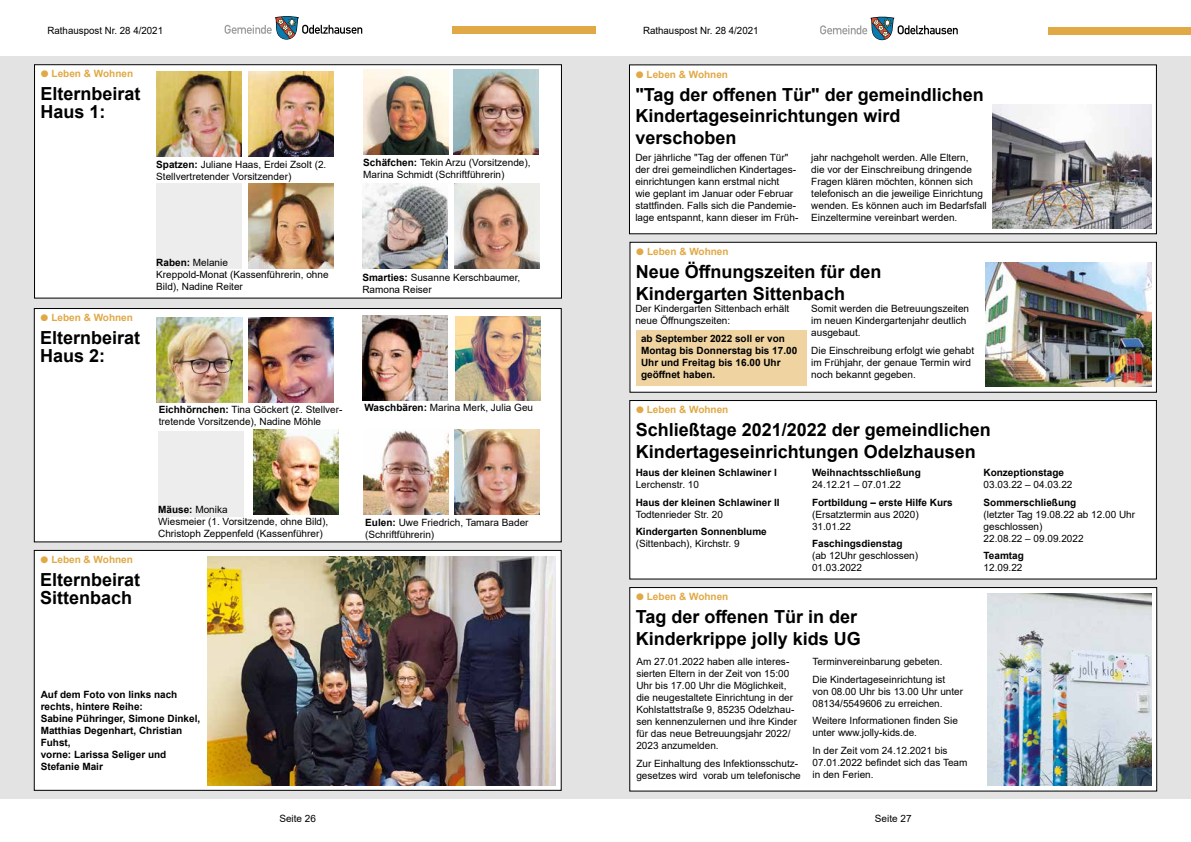
<style>
.page{position:relative;width:1191px;height:842px;background:#fff}
.page>*{position:absolute;margin:0;border:0;box-sizing:border-box;transform-origin:0 0}
.t1{font:700 18px/21.6px "Arial";color:#000}
.t2{font:10px/12px "Arial";color:#000}
.t3{font:700 10px/12px "Arial";color:#000}
.t4{font:700 10px "Arial";color:#e0a946}
.s1{font-size:24px}
.s2{font-weight:700}
</style>
<div class="page">
<svg style="left:225px;top:16px;width:137px;height:24px"></svg>
<div style="left:452px;top:26px;width:143px;height:8px;background:#e0a946"></div>
<svg style="left:820px;top:16px;width:137px;height:25px"></svg>
<div style="left:1047px;top:27px;width:144px;height:7px;background:#e0a946"></div>
<div style="left:0;top:56px;width:595px;height:743px;background:#e3e3e3"></div>
<div style="left:596px;top:56px;width:595px;height:743px;background:#e3e3e3"></div>
<div style="left:630px;top:242px;width:526px;height:150px;background:#fff"></div>
<div style="left:630px;top:242px;width:526px;height:150px;border:1px solid #000"></div>
<div style="left:630px;top:400px;width:526px;height:179px;background:#fff"></div>
<div style="left:629px;top:400px;width:527px;height:179px;border:1px solid #000"></div>
<div style="left:630px;top:587px;width:526px;height:204px;background:#fff"></div>
<div style="left:629px;top:587px;width:528px;height:204px;border:1px solid #000"></div>
<div style="left:629px;top:65px;width:527px;height:169px;background:#fff"></div>
<img style="left:985px;top:262px;width:166px;height:125px">
<img style="left:992px;top:104px;width:159px;height:125px">
<img style="left:987px;top:594px;width:164px;height:191px">
<div style="left:636px;top:330px;width:170px;height:56px;background:#efd4a2"></div>
<div style="left:34px;top:550px;width:527px;height:240px;background:#fff"></div>
<div style="left:34px;top:550px;width:527px;height:240px;border:1px solid #000"></div>
<div style="left:35px;top:65px;width:526px;height:233px;background:#fff"></div>
<div style="left:34px;top:64px;width:528px;height:234px;border:1px solid #000"></div>
<div style="left:34px;top:308px;width:527px;height:234px;background:#fff"></div>
<div style="left:34px;top:308px;width:527px;height:234px;border:1px solid #000"></div>
<img style="left:208px;top:556px;width:347px;height:230px">
<img style="left:363px;top:69px;width:85px;height:85px">
<img style="left:253px;top:430px;width:85px;height:85px">
<img style="left:455px;top:316px;width:85px;height:84px">
<img style="left:156px;top:72px;width:85px;height:85px">
<img style="left:362px;top:315px;width:85px;height:85px">
<img style="left:454px;top:69px;width:85px;height:85px">
<img style="left:248px;top:317px;width:85px;height:85px">
<img style="left:248px;top:184px;width:85px;height:85px">
<img style="left:454px;top:184px;width:86px;height:85px">
<img style="left:362px;top:184px;width:85px;height:85px">
<img style="left:454px;top:430px;width:85px;height:85px">
<img style="left:157px;top:317px;width:85px;height:85px">
<img style="left:363px;top:430px;width:85px;height:85px">
<img style="left:248px;top:72px;width:85px;height:85px">
<div style="left:156px;top:184px;width:85px;height:85px;background:#ededed"></div>
<div style="left:158px;top:431px;width:85px;height:85px;background:#ededed"></div>
<p class="t2" style="left:48px;top:24px;width:117px">Rathauspost Nr. 28 4/2021</p>
<p class="t2" style="left:643px;top:25px;width:117px">Rathauspost Nr. 28 4/2021</p>
<p class="t4" style="left:40px;top:67px;width:94px"><span class="s1">•</span> Leben &amp; Wohnen</p>
<h1 class="t1" style="left:40px;top:85px;width:102px;line-height:18px">Elternbeirat<br>Haus 1:</h1>
<p class="t2" style="left:156px;top:158px;width:172px"><span class="s2">Spatzen:</span> Juliane Haas, Erdei Zsolt (2.<br>Stellvertretender Vorsitzender)</p>
<p class="t2" style="left:363px;top:157px;width:169px"><span class="s2">Schäfchen:</span> Tekin Arzu (Vorsitzende),<br>Marina Schmidt (Schriftführerin)</p>
<p class="t4" style="left:40px;top:311px;width:94px"><span class="s1">•</span> Leben &amp; Wohnen</p>
<h1 class="t1" style="left:40px;top:329px;width:102px;line-height:18px">Elternbeirat<br>Haus 2:</h1>
<p class="t2" style="left:156px;top:257px;width:174px"><span class="s2">Raben:</span> Melanie<br>Kreppold-Monat (Kassenführerin, ohne<br>Bild), Nadine Reiter</p>
<p class="t2" style="left:362px;top:271px;width:159px"><span class="s2">Smarties:</span> Susanne Kerschbaumer,<br>Ramona Reiser</p>
<p class="t2" style="left:159px;top:403px;width:185px"><span class="s2">Eichhörnchen:</span> Tina Göckert (2. Stellver-</p>
<p class="t2" style="left:364px;top:402px;width:170px"><span class="s2">Waschbären:</span> Marina Merk, Julia Geu</p>
<p class="t2" style="left:159px;top:415px;width:164px">tretende Vorsitzende), Nadine Möhle</p>
<p class="t4" style="left:40px;top:553px;width:94px"><span class="s1">•</span> Leben &amp; Wohnen</p>
<h1 class="t1" style="left:40px;top:571px;width:102px;line-height:18px">Elternbeirat<br>Sittenbach</h1>
<p class="t2" style="left:158px;top:503px;width:172px"><span class="s2">Mäuse:</span> Monika<br>Wiesmeier (1. Vorsitzende, ohne Bild),<br>Christoph Zeppenfeld (Kassenführer)</p>
<p class="t2" style="left:365px;top:516px;width:165px"><span class="s2">Eulen:</span> Uwe Friedrich, Tamara Bader (Schriftführerin)</p>
<p class="t3" style="left:41px;top:689px;width:161px">Auf dem Foto von links nach rechts, hintere Reihe:<br>Sabine Pühringer, Simone Dinkel,<br>Matthias Degenhart, Christian<br>Fuhst,<br>vorne: Larissa Seliger und<br>Stefanie Mair</p>
<p class="t4" style="left:635px;top:67px;width:94px"><span class="s1">•</span> Leben &amp; Wohnen</p>
<h1 class="t1" style="left:635px;top:84px;width:350px">"Tag der offenen Tür" der gemeindlichen<br>Kindertageseinrichtungen wird verschoben</h1>
<p class="t2" style="left:635px;top:151px;width:164px">Der jährliche "Tag der offenen Tür" der drei gemeindlichen Kindertages&shy;einrichtungen kann erstmal nicht<br>wie geplant im Januar oder Februar stattfinden. Falls sich die Pandemie&shy;lage entspannt, kann dieser im Früh-</p>
<p class="t2" style="left:811px;top:151px;width:177px">jahr nachgeholt werden. Alle Eltern,<br>die vor der Einschreibung dringende Fragen klären möchten, können sich telefonisch an die jeweilige Einrichtung wenden. Es können auch im Bedarfsfall Einzeltermine vereinbart werden.</p>
<p class="t4" style="left:636px;top:244px;width:94px"><span class="s1">•</span> Leben &amp; Wohnen</p>
<h1 class="t1" style="left:636px;top:261px;width:247px">Neue Öffnungszeiten für den<br>Kindergarten Sittenbach</h1>
<p class="t2" style="left:635px;top:303px;width:155px">Der Kindergarten Sittenbach erhält neue Öffnungszeiten:</p>
<p class="t3" style="left:641px;top:333px;width:158px">ab September 2022 soll er von<br>Montag bis Donnerstag bis 17.00<br>Uhr und Freitag bis 16.00 Uhr geöffnet haben.</p>
<p class="t2" style="left:811px;top:303px;width:159px">Somit werden die Betreuungszeiten im neuen Kindergartenjahr deutlich ausgebaut.</p>
<p class="t2" style="left:811px;top:345px;width:164px">Die Einschreibung erfolgt wie gehabt im Frühjahr, der genaue Termin wird noch bekannt gegeben.</p>
<p class="t4" style="left:635px;top:403px;width:94px"><span class="s1">•</span> Leben &amp; Wohnen</p>
<h1 class="t1" style="left:635px;top:419px;width:357px">Schließtage 2021/2022 der gemeindlichen<br>Kindertageseinrichtungen Odelzhausen</h1>
<p class="t3" style="left:635px;top:466px;width:143px">Haus der kleinen Schlawiner I</p>
<p class="t2" style="left:635px;top:478px;width:65px">Lerchenstr. 10</p>
<p class="t3" style="left:635px;top:496px;width:145px">Haus der kleinen Schlawiner II</p>
<p class="t2" style="left:635px;top:508px;width:89px">Todtenrieder Str. 20</p>
<p class="t3" style="left:635px;top:526px;width:133px">Kindergarten Sonnenblume</p>
<p class="t2" style="left:635px;top:538px;width:105px">(Sittenbach), Kirchstr. 9</p>
<p class="t3" style="left:812px;top:466px;width:110px">Weihnachtsschließung</p>
<p class="t2" style="left:812px;top:478px;width:90px">24.12.21 – 07.01.22</p>
<p class="t3" style="left:812px;top:496px;width:142px">Fortbildung – erste Hilfe Kurs</p>
<p class="t2" style="left:812px;top:508px;width:108px">(Ersatztermin aus 2020)<br>31.01.22</p>
<p class="t3" style="left:812px;top:538px;width:92px">Faschingsdienstag</p>
<p class="t2" style="left:812px;top:550px;width:108px">(ab 12Uhr geschlossen)<br>01.03.2022</p>
<p class="t4" style="left:635px;top:590px;width:94px"><span class="s1">•</span> Leben &amp; Wohnen</p>
<h1 class="t1" style="left:635px;top:606px;width:227px">Tag der offenen Tür in der<br>Kinderkrippe jolly kids UG</h1>
<p class="t2" style="left:636px;top:655px;width:162px">Am 27.01.2022 haben alle interes&shy;sierten Eltern in der Zeit von 15:00<br>Uhr bis 17.00 Uhr die Möglichkeit, die neugestaltete Einrichtung in der Kohlstattstraße 9, 85235 Odelzhau&shy;sen kennenzulernen und ihre Kinder für das neue Betreuungsjahr 2022/ 2023 anzumelden.</p>
<p class="t2" style="left:636px;top:757px;width:166px">Zur Einhaltung des Infektionsschutz&shy;gesetzes wird vorab um telefonische</p>
<p class="t2" style="left:812px;top:653px;width:134px;line-height:17.7px">Terminvereinbarung gebeten.<br>Die Kindertageseinrichtung ist</p>
<p class="t2" style="left:812px;top:685px;width:152px">von 08.00 Uhr bis 13.00 Uhr unter<br>08134/5549606 zu erreichen.</p>
<p class="t2" style="left:812px;top:715px;width:147px">Weitere Informationen finden Sie unter www.jolly-kids.de.</p>
<p class="t2" style="left:812px;top:744px;width:156px">In der Zeit vom 24.12.2021 bis<br>07.01.2022 befindet sich das Team in den Ferien.</p>
<p class="t3" style="left:983px;top:466px;width:82px">Konzeptionstage</p>
<p class="t2" style="left:983px;top:478px;width:90px">03.03.22 – 04.03.22</p>
<p class="t3" style="left:983px;top:496px;width:94px">Sommerschließung</p>
<p class="t2" style="left:983px;top:508px;width:153px">(letzter Tag 19.08.22 ab 12.00 Uhr geschlossen)<br>22.08.22 – 09.09.2022</p>
<p class="t3" style="left:983px;top:550px;width:42px">Teamtag</p>
<p class="t2" style="left:983px;top:562px;width:40px">12.09.22</p>
<p class="t2" style="left:279px;top:813px;width:38px">Seite 26</p>
<p class="t2" style="left:875px;top:813px;width:38px">Seite 27</p>
</div>
